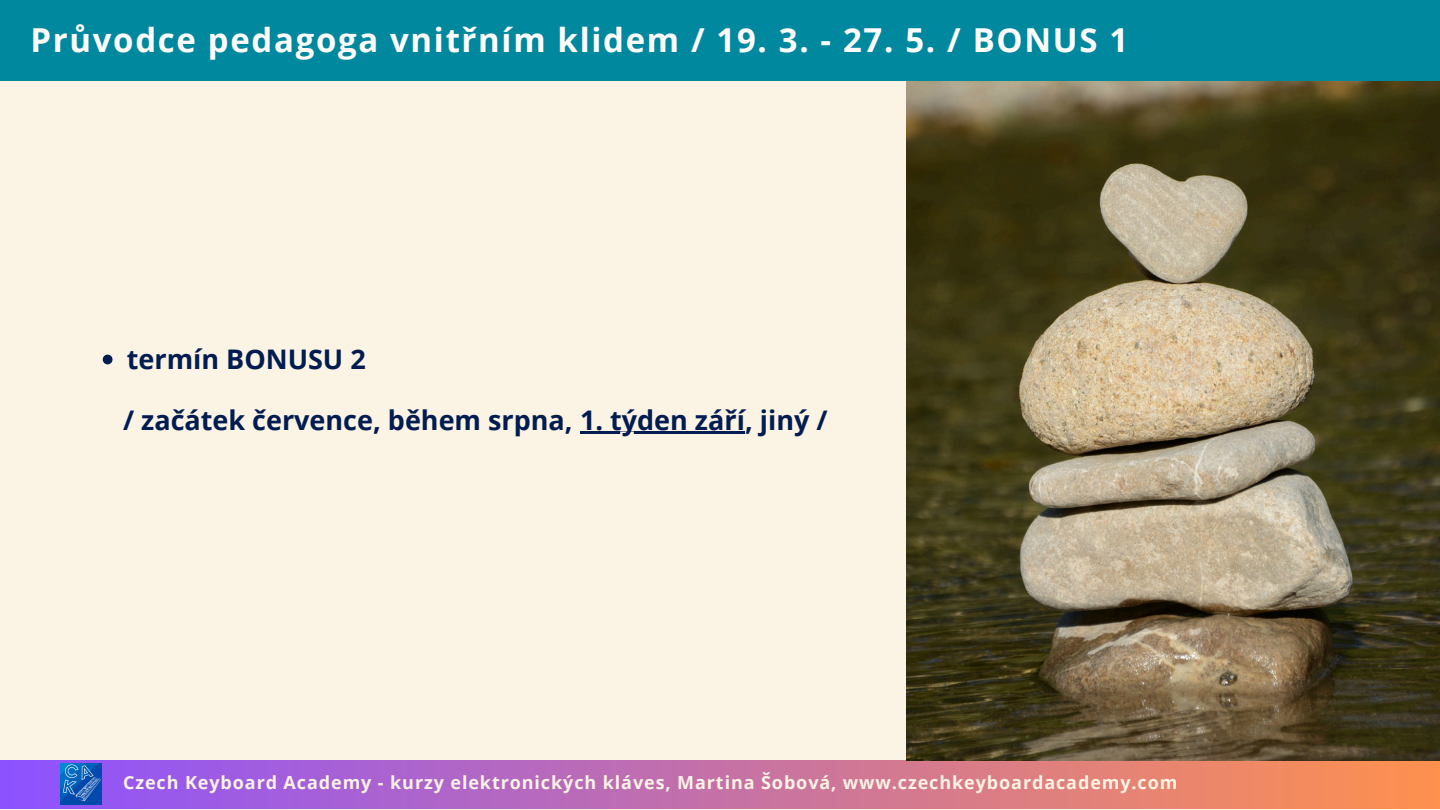
<style>
.page{position:relative;width:1440px;height:810px;background:#fbf3e4}
.page>*{position:absolute;margin:0;border:0;box-sizing:border-box;transform-origin:0 0}
.t1{font:700 33px "Open Sans";letter-spacing:.05em;color:#fffdfa}
.t2{font:700 27px "Open Sans";color:#011c50}
.t3{font:700 18px "Open Sans";letter-spacing:.05em;color:#fbf3e4}
</style>
<div class="page">
<div style="left:0;top:760px;width:1440px;height:49px;background:linear-gradient(to right,#8752fd,#ff914f)"></div>
<img style="left:60px;top:763px;width:41px;height:41px">
<img style="left:906px;top:81px;width:534px;height:679px">
<div style="left:0;top:0;width:1440px;height:81px;background:#00889f"></div>
<svg style="left:103px;top:355px;width:9px;height:9px"></svg>
<hr style="left:580px;top:432px;width:165px;height:2px;background:#011c50">
<h1 class="t1" style="left:31px;top:17px;width:1099px">Průvodce pedagoga vnitřním klidem / 19. 3. - 27. 5. / BONUS 1</h1>
<p class="t2" style="left:127px;top:340px;width:240px">termín BONUSU 2</p>
<p class="t2" style="left:123px;top:402px;width:706px">/ začátek července, během srpna, 1. týden září, jiný /</p>
<h2 class="t3" style="left:123px;top:770px;width:1056px">Czech Keyboard Academy - kurzy elektronických kláves, Martina Šobová, www.czechkeyboardacademy.com</h2>
</div>
